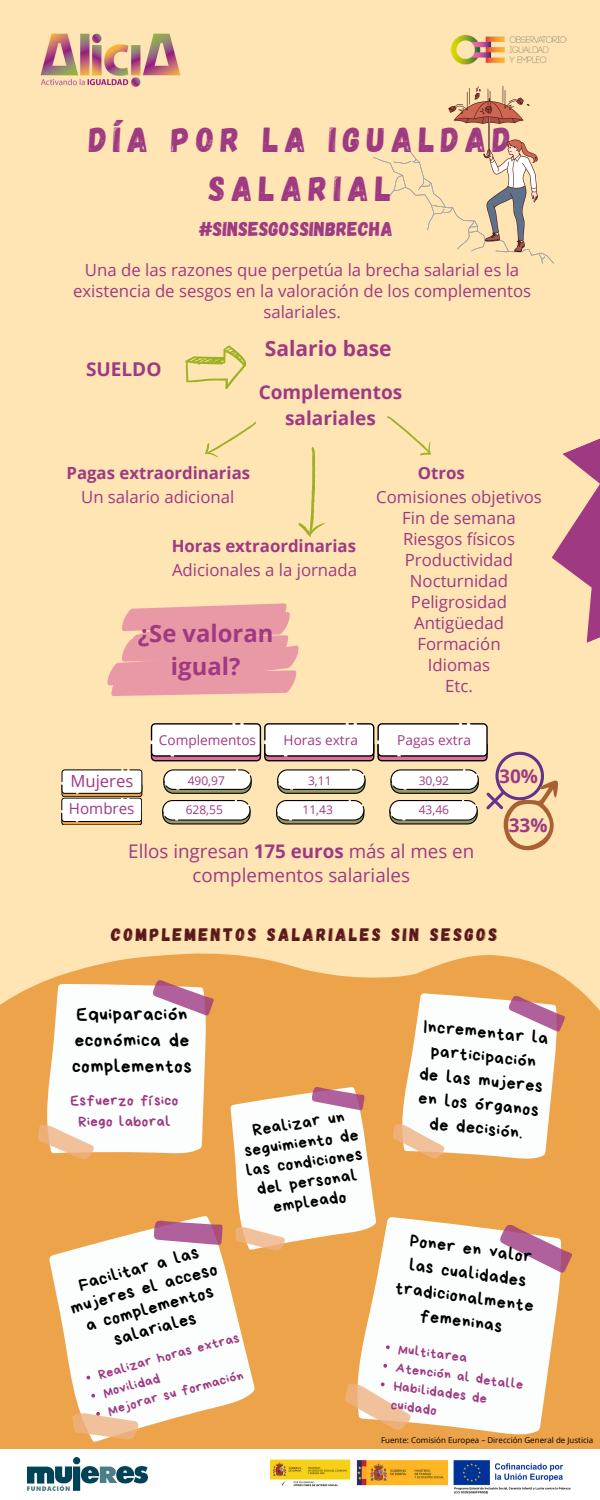
<style>
.page{position:relative;width:600px;height:1500px;background:#ffe4b4}
.page>*{position:absolute;margin:0;border:0;box-sizing:border-box;transform-origin:0 0}
.t1{font:34.8px/48.7px "Gagalin";letter-spacing:.185em;color:#9e3982;text-align:center}
.t2{font:700 23.8px/33px "Open Sans";color:#9e3982;text-align:center}
.t3{font:700 21px "Open Sans";color:#9e3982}
.t4{font:20px "Gagalin";letter-spacing:.015em;color:#9e3982}
.t5{font:700 19px/26.6px "Open Sans";color:#9e3982;text-align:center}
.t6{font:18.8px/24px "Open Sans";color:#9e3982;text-align:center}
.t7{font:18.8px/25.7px "Bryndan Write";letter-spacing:.04em;color:#000}
.t8{font:18px "Gagalin";letter-spacing:.15em;color:#58181b}
.t9{font:17.9px/20.7px "Bryndan Write";color:#000;text-align:center}
.t10{font:17.7px/24px "Bryndan Write";color:#000;text-align:center}
.t11{font:17.6px/24.3px "Bryndan Write";color:#000;text-align:center}
.t12{font:17.1px/19.8px "Bryndan Write";color:#000;text-align:center}
.t13{font:16.8px/21px "Open Sans";color:#9e3982;text-align:center}
.t14{font:700 16.8px "Open Sans";color:#9e3982}
.t15{font:16.6px "Open Sans";color:#9e3982}
.t16{font:15.1px "Open Sans";color:#9e3982}
.t17{font:14.8px "Bryndan Write";letter-spacing:.04em;color:#9e3982}
.t18{font:13.8px "Bryndan Write";color:#9e3982}
.t19{font:13.7px "Bryndan Write";color:#9e3982}
.t20{font:13.6px "Open Sans";color:#9e3982}
.t21{font:12px "Open Sans";color:#9e3982}
.t22{font:8px "Open Sans";color:#000}
.s1{font-weight:700}
</style>
<div class="page">
<img style="left:40px;top:33px;width:141px;height:54px">
<img style="left:450px;top:34px;width:117px;height:31px">
<svg style="left:552px;top:438px;width:48px;height:205px"></svg>
<svg style="left:61px;top:769px;width:81px;height:56px;background:#e2dbd2"></svg>
<svg style="left:151px;top:723px;width:407px;height:128px"></svg>
<svg style="left:0;top:953px;width:600px;height:496px;background:#efaa55"></svg>
<div style="left:0;top:1449px;width:600px;height:51px;background:#fff"></div>
<img style="left:28px;top:1458px;width:119px;height:33px">
<img style="left:269px;top:1459px;width:302px;height:35px">
<svg style="left:185px;top:345px;width:61px;height:44px"></svg>
<svg style="left:299px;top:447px;width:27px;height:90px"></svg>
<svg style="left:387px;top:416px;width:44px;height:40px"></svg>
<svg style="left:205px;top:421px;width:51px;height:37px"></svg>
<svg style="left:107px;top:603px;width:192px;height:93px"></svg>
<img style="left:373px;top:87px;width:180px;height:177px">
<svg style="left:32px;top:1211px;width:230px;height:234px;background:#f6ddbf"></svg>
<svg style="left:86px;top:1375px;width:5px;height:5px"></svg>
<svg style="left:70px;top:1393px;width:72px;height:56px;background:#f3cea9"></svg>
<svg style="left:38px;top:980px;width:343px;height:282px;background:#f2cba2"></svg>
<svg style="left:391px;top:992px;width:175px;height:169px;background:#f5e1cd"></svg>
<svg style="left:349px;top:1215px;width:217px;height:223px;background:#f8e9d5"></svg>
<svg style="left:496px;top:1224px;width:79px;height:50px;background:#daa7a3"></svg>
<svg style="left:386px;top:1345px;width:4px;height:4px"></svg>
<svg style="left:383px;top:1364px;width:4px;height:4px"></svg>
<svg style="left:342px;top:1382px;width:72px;height:50px;background:#f2c89e"></svg>
<h2 class="t1" style="left:89px;top:113px;width:423px">DÍA POR LA IGUALDAD<br>SALARIAL</h2>
<p class="t4" style="left:199px;top:215px;width:195px">#SINSESGOSSINBRECHA</p>
<p class="t13" style="left:73px;top:259px;width:460px">Una de las razones que perpetúa la brecha salarial es la existencia de sesgos en la valoración de los complementos salariales.</p>
<p class="t5" style="left:86px;top:355px;width:77px">SUELDO</p>
<p class="t3" style="left:265px;top:333px;width:128px">Salario base</p>
<p class="t5" style="left:259px;top:378px;width:145px">Complementos salariales</p>
<p class="t14" style="left:67px;top:461px;width:185px">Pagas extraordinarias</p>
<p class="t13" style="left:81px;top:486px;width:155px">Un salario adicional</p>
<p class="t14" style="left:172px;top:534px;width:186px">Horas extraordinarias</p>
<p class="t13" style="left:172px;top:559px;width:187px">Adicionales a la jornada</p>
<p class="t2" style="left:138px;top:616px;width:137px">¿Se valoran igual?</p>
<p class="t14" style="left:418px;top:461px;width:48px">Otros</p>
<p class="t13" style="left:376px;top:486px;width:167px">Comisiones objetivos</p>
<p class="t13" style="left:402px;top:507px;width:115px">Fin de semana</p>
<p class="t13" style="left:403px;top:528px;width:113px">Riesgos físicos</p>
<p class="t13" style="left:405px;top:549px;width:110px">Productividad</p>
<p class="t13" style="left:410px;top:570px;width:100px">Nocturnidad</p>
<p class="t13" style="left:411px;top:591px;width:98px">Peligrosidad</p>
<p class="t13" style="left:414px;top:612px;width:91px">Antigüedad</p>
<p class="t13" style="left:417px;top:633px;width:85px">Formación</p>
<p class="t13" style="left:428px;top:654px;width:64px">Idiomas</p>
<p class="t13" style="left:445px;top:675px;width:29px">Etc.</p>
<h6 class="t15" style="left:71px;top:769px;width:64px">Mujeres</h6>
<p class="t16" style="left:69px;top:798px;width:67px">Hombres</p>
<h5 class="t20" style="left:159px;top:730px;width:99px">Complementos</h5>
<h4 class="t20" style="left:284px;top:730px;width:76px">Horas extra</h4>
<p class="t20" style="left:397px;top:730px;width:75px">Pagas extra</p>
<p class="t21" style="left:188px;top:773px;width:39px">490,97</p>
<p class="t21" style="left:186px;top:801px;width:39px">628,55</p>
<h5 class="t21" style="left:308px;top:773px;width:25px">3,11</h5>
<p class="t21" style="left:303px;top:801px;width:32px">11,43</p>
<h5 class="t21" style="left:419px;top:773px;width:32px">30,92</h5>
<p class="t21" style="left:419px;top:801px;width:32px">43,46</p>
<p class="t6" style="left:128px;top:839px;width:347px">Ellos ingresan <span class="s1">175 euros</span> más al mes en complementos salariales</p>
<p class="t5" style="left:499px;top:762px;width:40px">30%</p>
<h1 class="t5" style="left:509px;top:811px;width:40px">33%</h1>
<p class="t8" style="left:111px;top:923px;width:388px">COMPLEMENTOS SALARIALES SIN SESGOS</p>
<h3 class="t7" style="left:72px;top:1002px;width:121px">Equiparación económica de complementos</h3>
<p class="t17" style="left:71px;top:1093px;width:109px">Esfuerzo físico</p>
<h6 class="t17" style="left:79px;top:1114px;width:93px">Riego laboral</h6>
<p class="t12" style="left:239px;top:1122px;width:118px;rotate:-8deg">Realizar un seguimiento de las condiciones del personal empleado</p>
<p class="t9" style="left:63px;top:1278px;width:153px;rotate:-15deg">Facilitar a las mujeres el acceso a complementos salariales</p>
<p class="t19" style="left:97px;top:1368px;width:147px;rotate:-15deg">Realizar horas extras</p>
<p class="t19" style="left:107px;top:1404px;width:141px;rotate:-15deg">Mejorar su formación</p>
<p class="t19" style="left:102px;top:1386px;width:59px;rotate:-15deg">Movilidad</p>
<p class="t10" style="left:425px;top:1014px;width:127px;rotate:6deg">Incrementar la participación de las mujeres en los órganos de decisión.</p>
<p class="t11" style="left:404px;top:1227px;width:141px;rotate:8deg">Poner en valor las cualidades tradicionalmente femeninas</p>
<p class="t18" style="left:400px;top:1342px;width:70px;rotate:8deg">Multitarea</p>
<p class="t18" style="left:395px;top:1379px;width:96px;rotate:8deg">Habilidades de</p>
<p class="t18" style="left:397px;top:1360px;width:130px;rotate:8deg">Atención al detalle</p>
<p class="t18" style="left:392px;top:1398px;width:48px;rotate:8deg">cuidado</p>
<p class="t22" style="left:381px;top:1434px;width:214px">Fuente: Comisión Europea – Dirección General de Justicia</p>
</div>
